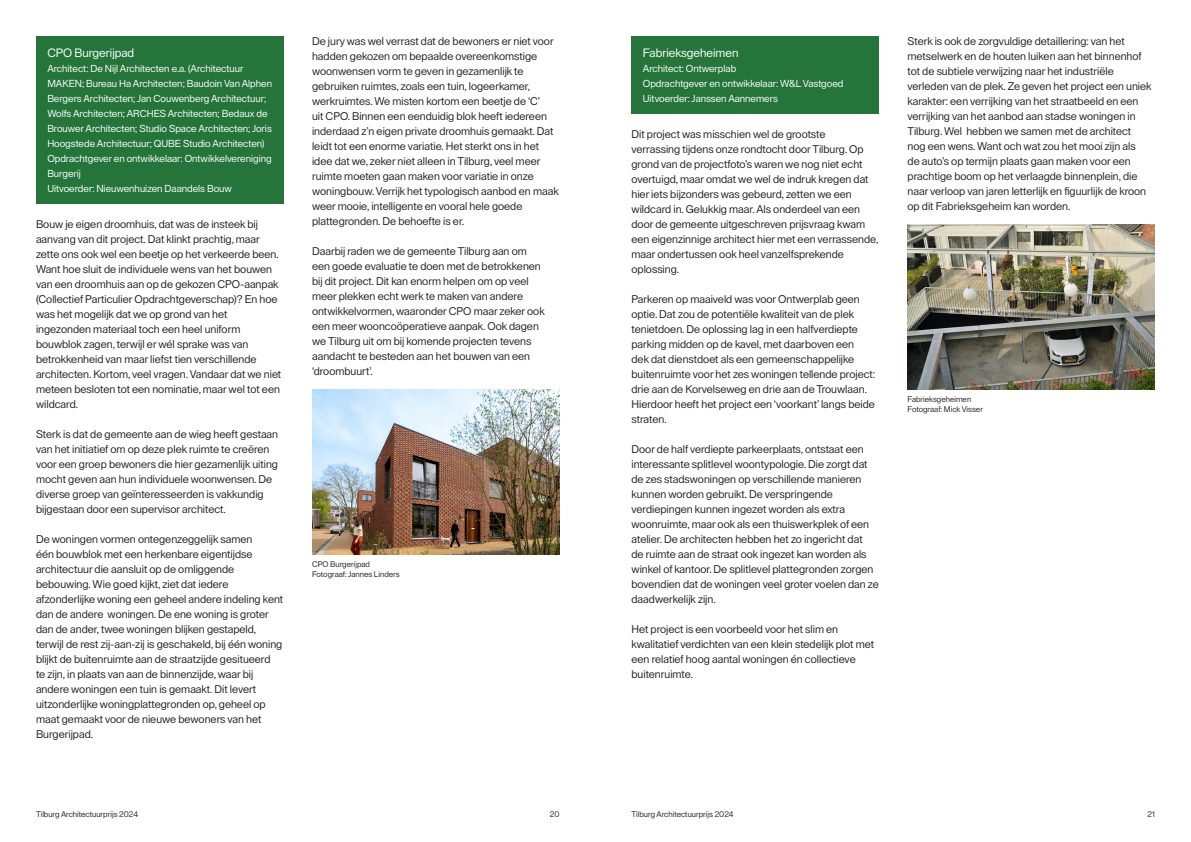
<style>
.page{position:relative;width:1191px;height:842px;background:#fff}
.page>*{position:absolute;margin:0;border:0;box-sizing:border-box;transform-origin:0 0}
.TEKST_WIT_KOP{font:12px "Lay Grotesk";color:#fff}
.TEKST_normaal{font:11px/15px "Lay Grotesk";color:#231f20}
.TEKST_wit{font:10px/15px "Lay Grotesk";color:#fff}
.t1{font:8px "Lay Grotesk";color:#231f20}
</style>
<div class="page">
<img style="left:312px;top:390px;width:247px;height:165px">
<div style="left:36px;top:36px;width:247px;height:167px;background:#25753b"></div>
<img style="left:907px;top:224px;width:248px;height:165px">
<div style="left:631px;top:36px;width:248px;height:77px;background:#25753b"></div>
<p class="TEKST_WIT_KOP" style="left:47px;top:46px;width:88px">CPO Burgerijpad</p>
<p class="TEKST_wit" style="left:47px;top:61px;width:197px">Architect: De Nijl Architecten e.a. (Architectuur</p>
<p class="TEKST_wit" style="left:47px;top:76px;width:226px">MAKEN; Bureau Ha Architecten; Baudoin Van Alphen Bergers Architecten; Jan Couwenberg Architectuur; Wolfs Architecten; ARCHES Architecten; Bedaux de Brouwer Architecten; Studio Space Architecten; Joris Hoogstede Architectuur; QUBE Studio Architecten)</p>
<p class="TEKST_wit" style="left:47px;top:151px;width:226px">Opdrachtgever en ontwikkelaar: Ontwikkelvereniging<br>Burgerij</p>
<p class="TEKST_wit" style="left:47px;top:181px;width:186px">Uitvoerder: Nieuwenhuizen Daandels Bouw</p>
<p class="TEKST_normaal" style="left:36px;top:216px;width:244px">Bouw je eigen droomhuis, dat was de insteek bij aanvang van dit project. Dat klinkt prachtig, maar zette ons ook wel een beetje op het verkeerde been.<br>Want hoe sluit de individuele wens van het bouwen van een droomhuis aan op de gekozen CPO-aanpak (Collectief Particulier Opdrachtgeverschap)? En hoe was het mogelijk dat we op grond van het</p>
<p class="TEKST_normaal" style="left:36px;top:321px;width:206px">ingezonden materiaal toch een heel uniform</p>
<p class="TEKST_normaal" style="left:36px;top:336px;width:247px">bouwblok zagen, terwijl er wél sprake was van betrokkenheid van maar liefst tien verschillende architecten. Kortom, veel vragen. Vandaar dat we niet meteen besloten tot een nominatie, maar wel tot een wildcard.</p>
<p class="TEKST_normaal" style="left:36px;top:426px;width:244px">Sterk is dat de gemeente aan de wieg heeft gestaan van het initiatief om op deze plek ruimte te creëren voor een groep bewoners die hier gezamenlijk uiting mocht geven aan hun individuele woonwensen. De diverse groep van geïnteresseerden is vakkundig bijgestaan door een supervisor architect.</p>
<p class="TEKST_normaal" style="left:36px;top:531px;width:249px">De woningen vormen ontegenzeggelijk samen<br>één bouwblok met een herkenbare eigentijdse architectuur die aansluit op de omliggende bebouwing. Wie goed kijkt, ziet dat iedere afzonderlijke woning een geheel andere indeling kent dan de andere woningen. De ene woning is groter dan de ander, twee woningen blijken gestapeld, terwijl de rest zij-aan-zij is geschakeld, bij één woning blijkt de buitenruimte aan de straatzijde gesitueerd<br>te zijn, in plaats van aan de binnenzijde, waar bij andere woningen een tuin is gemaakt. Dit levert uitzonderlijke woningplattegronden op, geheel op maat gemaakt voor de nieuwe bewoners van het Burgerijpad.</p>
<p class="TEKST_normaal" style="left:312px;top:34px;width:248px">De jury was wel verrast dat de bewoners er niet voor hadden gekozen om bepaalde overeenkomstige woonwensen vorm te geven in gezamenlijk te gebruiken ruimtes, zoals een tuin, logeerkamer, werkruimtes. We misten kortom een beetje de ‘C’<br>uit CPO. Binnen een eenduidig blok heeft iedereen inderdaad z’n eigen private droomhuis gemaakt. Dat leidt tot een enorme variatie. Het sterkt ons in het idee dat we, zeker niet alleen in Tilburg, veel meer ruimte moeten gaan maken voor variatie in onze woningbouw. Verrijk het typologisch aanbod en maak weer mooie, intelligente en vooral hele goede</p>
<p class="TEKST_normaal" style="left:312px;top:214px;width:154px">plattegronden. De behoefte is er.</p>
<p class="TEKST_normaal" style="left:312px;top:244px;width:234px">Daarbij raden we de gemeente Tilburg aan om een goede evaluatie te doen met de betrokkenen bij dit project. Dit kan enorm helpen om op veel meer plekken echt werk te maken van andere ontwikkelvormen, waaronder CPO maar zeker ook een meer wooncoöperatieve aanpak. Ook dagen we Tilburg uit om bij komende projecten tevens aandacht te besteden aan het bouwen van een ‘droombuurt’.</p>
<p class="t1" style="left:312px;top:559px;width:59px">CPO Burgerijpad</p>
<p class="t1" style="left:312px;top:569px;width:89px">Fotograaf: Jannes Linders</p>
<p class="TEKST_WIT_KOP" style="left:643px;top:46px;width:97px">Fabrieksgeheimen</p>
<p class="TEKST_wit" style="left:643px;top:61px;width:95px">Architect: Ontwerplab</p>
<p class="TEKST_wit" style="left:643px;top:76px;width:202px">Opdrachtgever en ontwikkelaar: W&amp;L Vastgoed</p>
<p class="TEKST_wit" style="left:643px;top:91px;width:136px">Uitvoerder: Janssen Aannemers</p>
<p class="TEKST_normaal" style="left:631px;top:126px;width:195px">Dit project was misschien wel de grootste</p>
<p class="TEKST_normaal" style="left:631px;top:141px;width:248px">verrassing tijdens onze rondtocht door Tilburg. Op grond van de projectfoto’s waren we nog niet echt overtuigd, maar omdat we wel de indruk kregen dat hier iets bijzonders was gebeurd, zetten we een wildcard in. Gelukkig maar. Als onderdeel van een door de gemeente uitgeschreven prijsvraag kwam een eigenzinnige architect hier met een verrassende, maar ondertussen ook heel vanzelfsprekende</p>
<p class="TEKST_normaal" style="left:631px;top:261px;width:49px">oplossing.</p>
<p class="TEKST_normaal" style="left:631px;top:291px;width:245px">Parkeren op maaiveld was voor Ontwerplab geen optie. Dat zou de potentiële kwaliteit van de plek tenietdoen. De oplossing lag in een halfverdiepte parking midden op de kavel, met daarboven een<br>dek dat dienstdoet als een gemeenschappelijke buitenruimte voor het zes woningen tellende project: drie aan de Korvelseweg en drie aan de Trouwlaan.<br>Hierdoor heeft het project een ‘voorkant’ langs beide straten.</p>
<p class="TEKST_normaal" style="left:631px;top:441px;width:249px">Door de half verdiepte parkeerplaats, ontstaat een interessante splitlevel woontypologie. Die zorgt dat de zes stadswoningen op verschillende manieren kunnen worden gebruikt. De verspringende verdiepingen kunnen ingezet worden als extra woonruimte, maar ook als een thuiswerkplek of een atelier. De architecten hebben het zo ingericht dat<br>de ruimte aan de straat ook ingezet kan worden als winkel of kantoor. De splitlevel plattegronden zorgen bovendien dat de woningen veel groter voelen dan ze daadwerkelijk zijn.</p>
<p class="TEKST_normaal" style="left:631px;top:621px;width:208px">Het project is een voorbeeld voor het slim en</p>
<p class="TEKST_normaal" style="left:631px;top:636px;width:244px">kwalitatief verdichten van een klein stedelijk plot met een relatief hoog aantal woningen én collectieve buitenruimte.</p>
<p class="TEKST_normaal" style="left:907px;top:34px;width:245px">Sterk is ook de zorgvuldige detaillering: van het metselwerk en de houten luiken aan het binnenhof tot de subtiele verwijzing naar het industriële verleden van de plek. Ze geven het project een uniek karakter: een verrijking van het straatbeeld en een verrijking van het aanbod aan stadse woningen in Tilburg. Wel hebben we samen met de architect nog een wens. Want och wat zou het mooi zijn als<br>de auto’s op termijn plaats gaan maken voor een prachtige boom op het verlaagde binnenplein, die naar verloop van jaren letterlijk en figuurlijk de kroon op dit Fabrieksgeheim kan worden.</p>
<p class="t1" style="left:907px;top:394px;width:65px">Fabrieksgeheimen</p>
<p class="t1" style="left:907px;top:404px;width:77px">Fotograaf: Mick Visser</p>
<p class="t1" style="left:36px;top:809px;width:104px">Tilburg Architectuurprijs 2024</p>
<p class="t1" style="left:550px;top:809px;width:11px">20</p>
<p class="t1" style="left:631px;top:809px;width:104px">Tilburg Architectuurprijs 2024</p>
<p class="t1" style="left:1147px;top:809px;width:9px">21</p>
</div>
